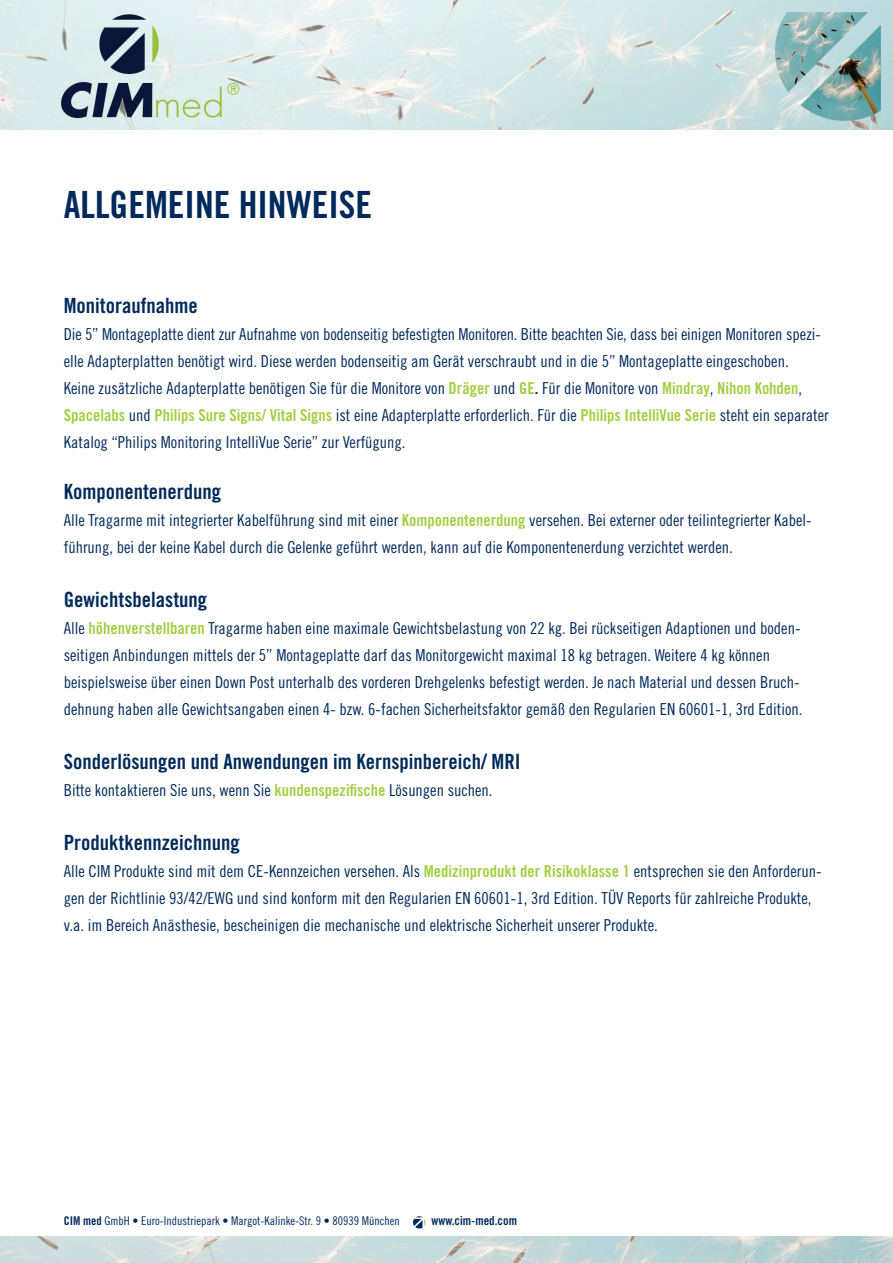
<style>
.page{position:relative;width:893px;height:1263px;background:#fff}
.page>*{position:absolute;margin:0;border:0;box-sizing:border-box;transform-origin:0 0}
.t1{font:37.5px "Trade Gothic LT Std Bd Cn 20";color:#002a5b}
.t2{font:21px "Trade Gothic LT Std Bd Cn 20";color:#002a5b}
.t3{font:16.5px/27px "Trade Gothic LT Std Cn 18";color:#002a5b}
.t4{font:12.45px "Trade Gothic LT Std Bd Cn 20";color:#002a5b}
.t5{font:12px "Trade Gothic LT Std Cn 18";color:#002a5b}
.s1{font-family:"Trade Gothic LT Std Bd Cn 20";color:#a5ce44}
.s2{font-family:"Trade Gothic LT Std Bd Cn 20"}
</style>
<div class="page">
<img style="left:0;top:0;width:893px;height:130px">
<img style="left:0;top:1237px;width:893px;height:26px">
<svg style="left:413px;top:1216px;width:12px;height:12px"></svg>
<h1 class="t1" style="left:64px;top:182px;width:310px">ALLGEMEINE HINWEISE</h1>
<p class="t2" style="left:64px;top:293px;width:136px">Monitoraufnahme</p>
<p class="t3" style="left:64px;top:320px;width:767px">Die 5” Montageplatte dient zur Aufnahme von bodenseitig befestigten Monitoren. Bitte beachten Sie, dass bei einigen Monitoren spezi&shy;elle Adapterplatten benötigt wird. Diese werden bodenseitig am Gerät verschraubt und in die 5” Montageplatte eingeschoben.<br>Keine zusätzliche Adapterplatte benötigen Sie für die Monitore von <span class="s1">Dräger</span> und <span class="s1">GE</span><span class="s2">.</span> Für die Monitore von <span class="s1">Mindray</span>, <span class="s1">Nihon Kohden</span>, <span class="s1">Spacelabs</span> und <span class="s1">Philips Sure Signs/ Vital Signs</span> ist eine Adapterplatte erforderlich. Für die <span class="s1">Philips IntelliVue Serie</span> steht ein separater Katalog “Philips Monitoring IntelliVue Serie” zur Verfügung.</p>
<p class="t2" style="left:64px;top:479px;width:159px">Komponentenerdung</p>
<p class="t3" style="left:64px;top:506px;width:749px">Alle Tragarme mit integrierter Kabelführung sind mit einer <span class="s1">Komponentenerdung</span> versehen. Bei externer oder teilintegrierter Kabel&shy;führung, bei der keine Kabel durch die Gelenke geführt werden, kann auf die Komponentenerdung verzichtet werden.</p>
<p class="t2" style="left:64px;top:587px;width:145px">Gewichtsbelastung</p>
<p class="t3" style="left:64px;top:614px;width:740px">Alle <span class="s1">höhenverstellbaren</span> Tragarme haben eine maximale Gewichtsbelastung von 22 kg. Bei rückseitigen Adaptionen und boden&shy;seitigen Anbindungen mittels der 5” Montageplatte darf das Monitorgewicht maximal 18 kg betragen. Weitere 4 kg können beispielsweise über einen Down Post unterhalb des vorderen Drehgelenks befestigt werden. Je nach Material und dessen Bruch&shy;dehnung haben alle Gewichtsangaben einen 4- bzw. 6-fachen Sicherheitsfaktor gemäß den Regularien EN 60601-1, 3rd Edition.</p>
<p class="t2" style="left:64px;top:749px;width:458px">Sonderlösungen und Anwendungen im Kernspinbereich/ MRI</p>
<p class="t3" style="left:64px;top:776px;width:430px">Bitte kontaktieren Sie uns, wenn Sie <span class="s1">kundenspezifische</span> Lösungen suchen.</p>
<p class="t2" style="left:64px;top:830px;width:178px">Produktkennzeichnung</p>
<p class="t3" style="left:64px;top:857px;width:759px">Alle CIM Produkte sind mit dem CE-Kennzeichen versehen. Als <span class="s1">Medizinprodukt der Risikoklasse 1</span> entsprechen sie den Anforderun&shy;gen der Richtlinie 93/42/EWG und sind konform mit den Regularien EN 60601-1, 3rd Edition. TÜV Reports für zahlreiche Produkte, v.a. im Bereich Anästhesie, bescheinigen die mechanische und elektrische Sicherheit unserer Produkte.</p>
<p class="t5" style="left:64px;top:1213px;width:337px"><span class="s2">CIM med</span> GmbH • Euro-Industriepark • Margot-Kalinke-Str. 9 • 80939 München</p>
<p class="t4" style="left:431px;top:1213px;width:87px">www.cim-med.com</p>
</div>
